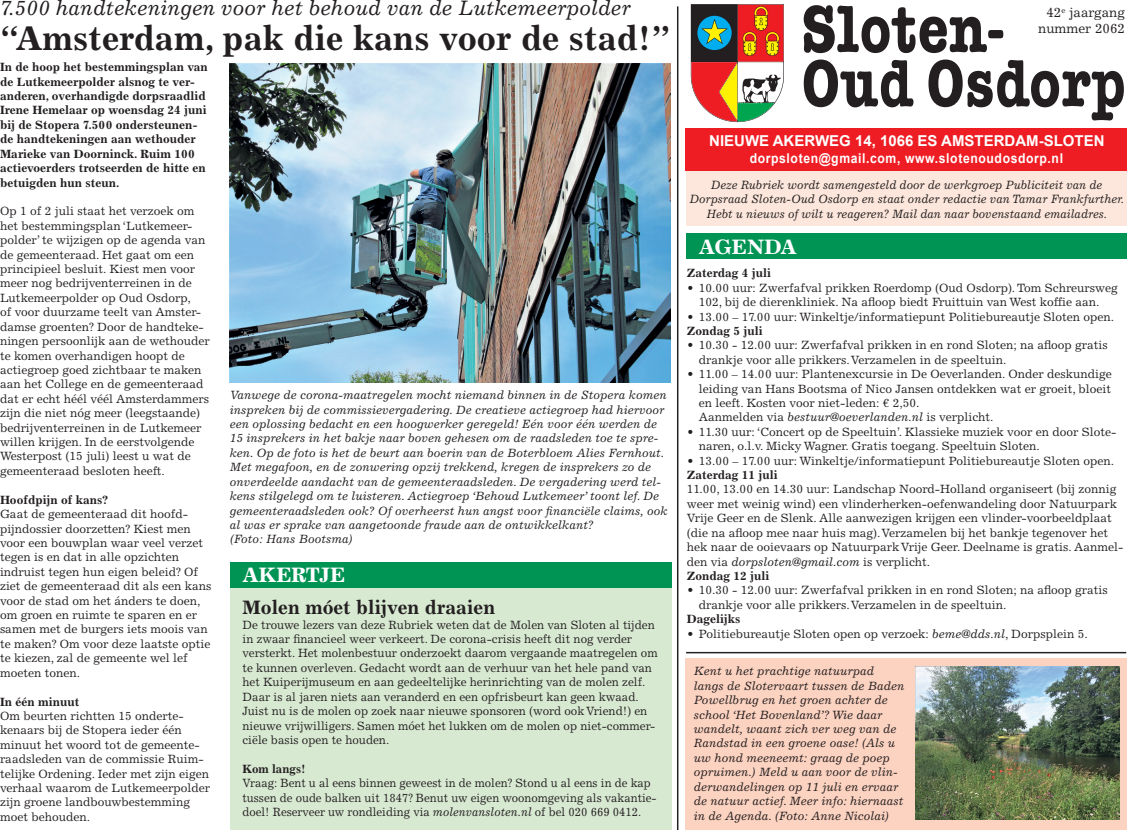
<style>
.page{position:relative;width:1127px;height:830px;background:#fff}
.page>*{position:absolute;margin:0;border:0;box-sizing:border-box;transform-origin:0 0}
.t1{font:700 34.5px "Excelsior LT Std";color:#231f20}
.t2{font:italic 21px "Excelsior LT Std";color:#231f20}
.t3{font:700 21px "Excelsior LT Std";color:#fff}
.t4{font:700 19.5px "Excelsior LT Std";color:#231f20}
.t5{font:700 15px "Arial";color:#fff}
.t6{font:700 13.5px/16.5px "Arial";letter-spacing:.05em;color:#fff;text-align:center;scale:.9 1}
.t7{font:13.5px/16.2px "Excelsior LT Std";color:#231f20;text-align:right}
.t8{font:13.05px/15.8px "Excelsior LT Std";color:#231f20;text-align:center}
.t9{font:12px/14.4px "Excelsior LT Std";color:#231f20}
.t10{font:italic 12px/14.4px "Excelsior LT Std";color:#231f20}
.t11{font:700 12px/14.4px "Excelsior LT Std";color:#231f20}
.t12{font:12px/14.4px "Excelsior LT Std";color:#231f20;scale:.95 1}
.s1{font-style:italic}
.s2{font-weight:700}
</style>
<div class="page">
<div style="left:685px;top:658px;width:442px;height:171px;background:#fcd2c0"></div>
<hr style="left:677px;top:6px;width:1px;height:823px;background:#231f20">
<svg style="left:804px;top:5px;width:183px;height:48px"></svg>
<div style="left:988px;top:30px;width:15px;height:8px;background:#231f20;border-radius:4px"></div>
<svg style="left:804px;top:59px;width:109px;height:48px"></svg>
<svg style="left:928px;top:59px;width:196px;height:61px"></svg>
<div style="left:686px;top:171px;width:441px;height:55px;background:#fde7dc"></div>
<svg style="left:691px;top:4px;width:93px;height:118px"></svg>
<div style="left:686px;top:128px;width:441px;height:43px;background:#ee1d23"></div>
<div style="left:686px;top:233px;width:441px;height:26px;background:#009454"></div>
<img style="left:229px;top:63px;width:442px;height:319px">
<img style="left:915px;top:666px;width:204px;height:153px">
<hr style="left:686px;top:651px;width:440px;height:2px;background:#231f20">
<div style="left:230px;top:587px;width:441px;height:242px;background:#d8e9d2"></div>
<div style="left:230px;top:561px;width:441px;height:26px;background:#009454"></div>
<h2 class="t2" style="left:0;top:-4px;width:632px">7.500 handtekeningen voor het behoud van de Lutkemeerpolder</h2>
<h1 class="t1" style="left:0;top:18px;width:672px">“Amsterdam, pak die kans voor de stad!”</h1>
<p class="t11" style="left:0;top:60px;width:209px">In de hoop het bestemmingsplan van de Lutkemeerpolder alsnog te ver&shy;anderen, overhandigde dorpsraadlid Irene Hemelaar op woensdag 24 juni bij de Stopera 7.500 ondersteunen&shy;de handtekeningen aan wethouder Marieke van Doorninck. Ruim 100 actievoerders trotseerden de hitte en betuigden hun steun.</p>
<p class="t9" style="left:0;top:204px;width:211px">Op 1 of 2 juli staat het verzoek om het bestemmingsplan ‘Lutkemeer&shy;polder’ te wijzigen op de agenda van de gemeenteraad. Het gaat om een principieel besluit. Kiest men voor meer nog bedrijventerreinen in de Lutkemeerpolder op Oud Osdorp,<br>of voor duurzame teelt van Amster&shy;damse groenten? Door de handteke&shy;ningen persoonlijk aan de wethouder te komen overhandigen hoopt de actiegroep goed zichtbaar te maken aan het College en de gemeenteraad dat er echt héél véél Amsterdammers zijn die niet nóg meer (leegstaande) bedrijventerreinen in de Lutkemeer willen krijgen. In de eerstvolgende Westerpost (15 juli) leest u wat de gemeenteraad besloten heeft.</p>
<p class="t11" style="left:0;top:492px;width:109px">Hoofdpijn of kans?</p>
<p class="t9" style="left:0;top:506px;width:213px">Gaat de gemeenteraad dit hoofd&shy;pijndossier doorzetten? Kiest men voor een bouwplan waar veel verzet tegen is en dat in alle opzichten indruist tegen hun eigen beleid? Of ziet de gemeenteraad dit als een kans voor de stad om het ánders te doen, om groen en ruimte te sparen en er samen met de burgers iets moois van te maken? Om voor deze laatste optie te kiezen, zal de gemeente wel lef moeten tonen.</p>
<p class="t11" style="left:0;top:694px;width:81px">In één minuut</p>
<p class="t9" style="left:0;top:708px;width:212px">Om beurten richtten 15 onderte&shy;kenaars bij de Stopera ieder één minuut het woord tot de gemeente&shy;raadsleden van de commissie Ruim&shy;telijke Ordening. Ieder met zijn eigen verhaal waarom de Lutkemeerpolder zijn groene landbouwbestemming moet behouden.</p>
<p class="t10" style="left:230px;top:388px;width:440px">Vanwege de corona-maatregelen mocht niemand binnen in de Stopera komen inspreken bij de commissievergadering. De creatieve actiegroep had hiervoor een oplossing bedacht en een hoogwerker geregeld! Eén voor één werden de 15 insprekers in het bakje naar boven gehesen om de raadsleden toe te spre&shy;ken. Op de foto is het de beurt aan boerin van de Boterbloem Alies Fernhout.<br>Met megafoon, en de zonwering opzij trekkend, kregen de insprekers zo de onverdeelde aandacht van de gemeenteraadsleden. De vergadering werd tel&shy;kens stilgelegd om te luisteren. Actiegroep ‘Behoud Lutkemeer’ toont lef. De gemeenteraadsleden ook? Of overheerst hun angst voor financiële claims, ook al was er sprake van aangetoonde fraude aan de ontwikkelkant?<br>(Foto: Hans Bootsma)</p>
<h2 class="t3" style="left:242px;top:562px;width:104px">AKERTJE</h2>
<h3 class="t4" style="left:242px;top:596px;width:254px">Molen móet blijven draaien</h3>
<p class="t9" style="left:242px;top:617px;width:417px">De trouwe lezers van deze Rubriek weten dat de Molen van Sloten al tijden in zwaar financieel weer verkeert. De corona-crisis heeft dit nog verder versterkt. Het molenbestuur onderzoekt daarom vergaande maatregelen om te kunnen overleven. Gedacht wordt aan de verhuur van het hele pand van het Kuiperijmuseum en aan gedeeltelijke herinrichting van de molen zelf.<br>Daar is al jaren niets aan veranderd en een opfrisbeurt kan geen kwaad.<br>Juist nu is de molen op zoek naar nieuwe sponsoren (word ook Vriend!) en nieuwe vrijwilligers. Samen móet het lukken om de molen op niet-commer&shy;ciële basis open te houden.</p>
<p class="t11" style="left:242px;top:761px;width:65px">Kom langs!</p>
<p class="t12" style="left:242px;top:775px;width:437px">Vraag: Bent u al eens binnen geweest in de molen? Stond u al eens in de kap tussen de oude balken uit 1847? Benut uw eigen woonomgeving als vakantie&shy;doel! Reserveer uw rondleiding via <span class="s1">molenvansloten.nl</span> of bel 020 669 0412.</p>
<p class="t8" style="left:1038px;top:5px;width:88px">41e jaargang nummer 2001</p>
<p class="t7" style="left:1038px;top:5px;width:88px">42<sup>e</sup> jaargang nummer 2062</p>
<p class="t5" style="left:709px;top:131px;width:397px">NIEUWE AKERWEG 14, 1066 ES AMSTERDAM-SLOTEN</p>
<p class="t6" style="left:701px;top:133px;width:457px">NIEUWE AKERWEG 14, 1066 ES AMSTERDAM-SLOTEN, 6174511 dorpsloten@gmail.com, www.slotenoudosdorp.nl</p>
<p class="t10" style="left:689px;top:177px;width:436px;text-align:center">Deze Rubriek wordt samengesteld door de werkgroep Publiciteit van de<br>Dorpsraad Sloten-Oud Osdorp en staat onder redactie van Tamar Frankfurther.<br>Hebt u nieuws of wilt u reageren? Mail dan naar bovenstaand emailadres.</p>
<h2 class="t3" style="left:699px;top:234px;width:100px">AGENDA</h2>
<p class="t11" style="left:687px;top:266px;width:86px">Zaterdag 4 juli</p>
<p class="t9" style="left:687px;top:280px;width:432px;text-align:center">• 10.00 uur: Zwerfafval prikken Roerdomp (Oud Osdorp). Tom Schreursweg<br>102, bij de dierenkliniek. Na afloop biedt Fruittuin van West koffie aan.</p>
<p class="t9" style="left:687px;top:309px;width:429px">• 13.00 – 17.00 uur: Winkeltje/informatiepunt Politiebureautje Sloten open.</p>
<p class="t11" style="left:687px;top:323px;width:78px">Zondag 5 juli</p>
<p class="t9" style="left:699px;top:338px;width:410px;text-indent:-12px">• 10.30 - 12.00 uur: Zwerfafval prikken in en rond Sloten; na afloop gratis drankje voor alle prikkers. Verzamelen in de speeltuin.</p>
<p class="t9" style="left:699px;top:367px;width:414px;text-indent:-12px">• 11.00 – 14.00 uur: Plantenexcursie in De Oeverlanden. Onder deskundige leiding van Hans Bootsma of Nico Jansen ontdekken wat er groeit, bloeit en leeft. Kosten voor niet-leden: € 2,50.<br>Aanmelden via <span class="s1">bestuur@oeverlanden.nl</span> is verplicht.</p>
<p class="t9" style="left:699px;top:424px;width:419px;text-indent:-12px">• 11.30 uur: ‘Concert op de Speeltuin’. Klassieke muziek voor en door Slote&shy;naren, o.l.v. Micky Wagner. Gratis toegang. Speeltuin Sloten.</p>
<p class="t9" style="left:687px;top:453px;width:429px">• 13.00 – 17.00 uur: Winkeltje/informatiepunt Politiebureautje Sloten open.</p>
<p class="t11" style="left:687px;top:467px;width:93px">Zaterdag 11 juli</p>
<p class="t9" style="left:687px;top:482px;width:438px">11.00, 13.00 en 14.30 uur: Landschap Noord-Holland organiseert (bij zonnig weer met weinig wind) een vlinderherken-oefenwandeling door Natuurpark Vrije Geer en de Slenk. Alle aanwezigen krijgen een vlinder-voorbeeldplaat (die na afloop mee naar huis mag). Verzamelen bij het bankje tegenover het hek naar de ooievaars op Natuurpark Vrije Geer. Deelname is gratis. Aanmel&shy;den via <span class="s1">dorpsloten@gmail.com</span> is verplicht.<br><span class="s2">Zondag 12 juli</span></p>
<p class="t9" style="left:699px;top:583px;width:410px;text-indent:-12px">• 10.30 - 12.00 uur: Zwerfafval prikken in en rond Sloten; na afloop gratis drankje voor alle prikkers. Verzamelen in de speeltuin.</p>
<p class="t11" style="left:687px;top:611px;width:55px">Dagelijks</p>
<p class="t9" style="left:687px;top:626px;width:402px">• Politiebureautje Sloten open op verzoek: <span class="s1">beme@dds.nl</span>, Dorpsplein 5.</p>
<p class="t10" style="left:694px;top:663px;width:212px">Kent u het prachtige natuurpad langs de Slotervaart tussen de Baden Powellbrug en het groen achter de school ‘Het Bovenland’? Wie daar wandelt, waant zich ver weg van de Randstad in een groene oase! (Als u uw hond meeneemt: graag de poep opruimen.) Meld u aan voor de vlin&shy;derwandelingen op 11 juli en ervaar de natuur actief. Meer info: hiernaast in de Agenda. (Foto: Anne Nicolai)</p>
</div>
